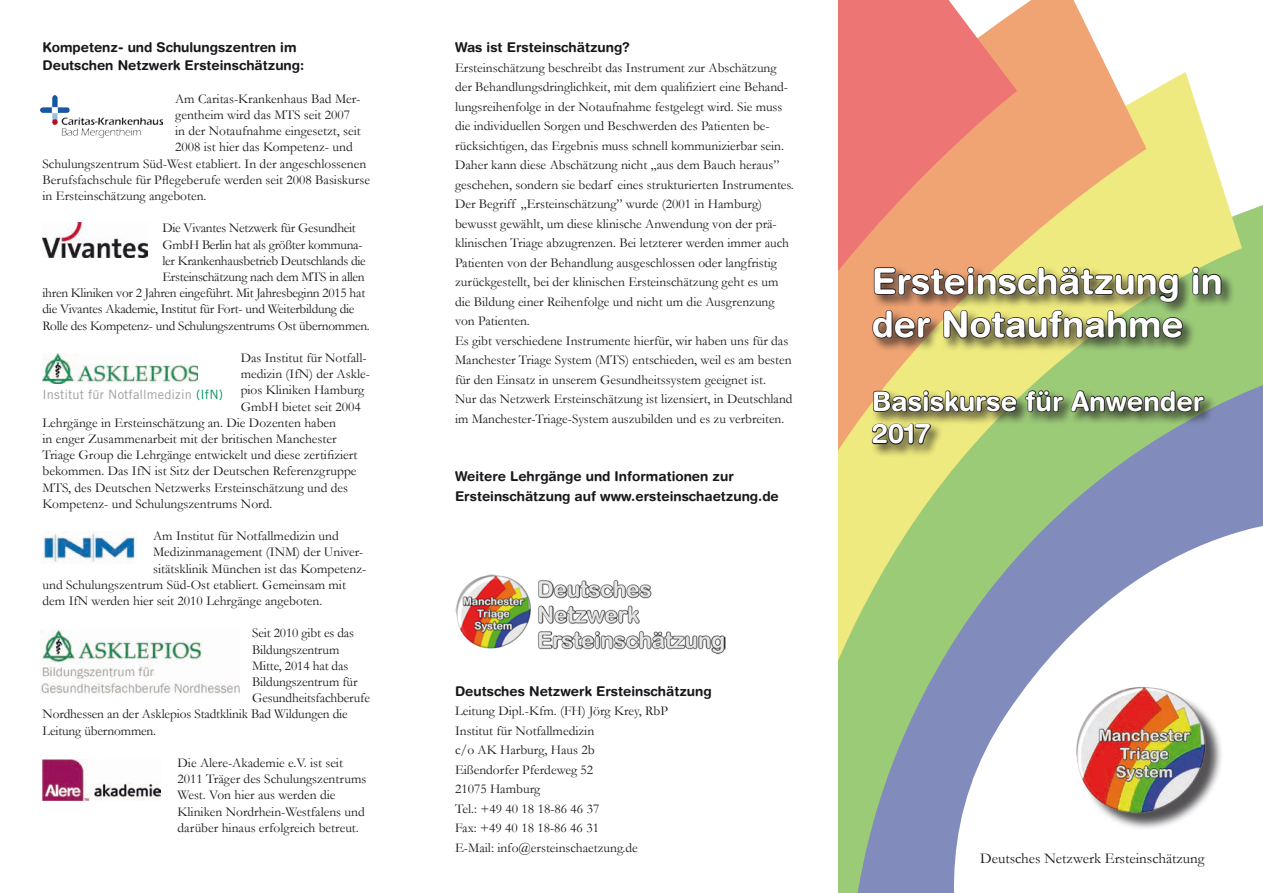
<style>
.page{position:relative;width:1263px;height:893px;background:#fff}
.page>*{position:absolute;margin:0;border:0;box-sizing:border-box;transform-origin:0 0}
.t1{font:700 36px/43.2px "Helvetica Rounded LT";color:#fff}
.t2{font:700 27px/32.4px "Helvetica Rounded LT";color:#fff}
.t3{font:15px "Garamond";color:#1a171c}
.t4{font:13.5px/19.5px "Garamond";color:#1a171c}
.t5{font:13.5px "Garamond";letter-spacing:-.02em;color:#1a171c}
.t6{font:700 13.5px/19.5px "Helvetica Rounded LT";color:#1a171c}
.t7{font:12.9px "Trade Gothic LT Std";letter-spacing:.01em;color:#9d9ea0}
.s1{color:#00925b}
</style>
<div class="page">
<svg style="left:838px;top:0;width:425px;height:893px"></svg>
<div style="left:1079px;top:690px;width:144px;height:141px;background:#1a171c;opacity:.75"></div>
<img style="left:1058px;top:676px;width:160px;height:153px">
<img style="left:455px;top:574px;width:271px;height:81px">
<img style="left:42px;top:531px;width:93px;height:32px">
<img style="left:43px;top:353px;width:155px;height:31px">
<img style="left:43px;top:760px;width:118px;height:40px">
<img style="left:40px;top:95px;width:122px;height:42px">
<img style="left:42px;top:222px;width:105px;height:35px">
<img style="left:40px;top:630px;width:199px;height:64px">
<div style="left:870px;top:265px;width:365px;height:87px;background:#1a171c;opacity:.75"></div>
<svg style="left:873px;top:266px;width:306px;height:37px;background:#907f51"></svg>
<svg style="left:1191px;top:266px;width:31px;height:30px"></svg>
<svg style="left:871px;top:309px;width:61px;height:30px;background:#95684d"></svg>
<svg style="left:942px;top:309px;width:242px;height:31px;background:#818651"></svg>
<div style="left:870px;top:388px;width:347px;height:71px;background:#1a171c;opacity:.75"></div>
<svg style="left:872px;top:389px;width:146px;height:24px;background:#86824e"></svg>
<svg style="left:1024px;top:385px;width:181px;height:37px;background:#6d8a57"></svg>
<svg style="left:871px;top:422px;width:61px;height:24px"></svg>
<p class="t6" style="left:43px;top:38px;width:263px;line-height:18px">Kompetenz- und Schulungszentren im<br>Deutschen Netzwerk Ersteinschätzung:</p>
<p class="t4" style="left:175px;top:88px;width:187px">Am Caritas-Krankenhaus Bad Mer-</p>
<p class="t4" style="left:175px;top:105px;width:177px">gentheim wird das MTS seit 2007</p>
<p class="t4" style="left:175px;top:121px;width:187px">in der Notaufnahme eingesetzt, seit</p>
<p class="t4" style="left:175px;top:137px;width:179px">2008 ist hier das Kompetenz- und</p>
<p class="t4" style="left:43px;top:153px;width:325px">Schulungszentrum Süd-West etabliert. In der angeschlossenen</p>
<p class="t4" style="left:43px;top:169px;width:329px">Berufsfachschule für Pflegeberufe werden seit 2008 Basiskurse</p>
<p class="t4" style="left:43px;top:186px;width:165px">in Ersteinschätzung angeboten.</p>
<p class="t5" style="left:162px;top:219px;width:195px">Die Vivantes Netzwerk für Gesundheit</p>
<p class="t5" style="left:162px;top:235px;width:202px">GmbH Berlin hat als größter kommuna-</p>
<p class="t5" style="left:162px;top:252px;width:205px">ler Krankenhausbetrieb Deutschlands die</p>
<p class="t5" style="left:162px;top:268px;width:204px">Ersteinschätzung nach dem MTS in allen</p>
<p class="t5" style="left:43px;top:284px;width:324px">ihren Kliniken vor 2 Jahren eingeführt. Mit Jahresbeginn 2015 hat</p>
<p class="t5" style="left:43px;top:300px;width:313px">die Vivantes Akademie, Institut für Fort- und Weiterbildung die</p>
<p class="t5" style="left:43px;top:316px;width:329px">Rolle des Kompetenz- und Schulungszentrums Ost übernommen.</p>
<p class="t4" style="left:241px;top:348px;width:127px">Das Institut für Notfall-</p>
<p class="t4" style="left:241px;top:364px;width:131px">medizin (IfN) der Askle-</p>
<p class="t4" style="left:241px;top:380px;width:125px">pios Kliniken Hamburg</p>
<p class="t4" style="left:241px;top:396px;width:122px">GmbH bietet seit 2004</p>
<p class="t4" style="left:43px;top:412px;width:295px">Lehrgänge in Ersteinschätzung an. Die Dozenten haben</p>
<p class="t4" style="left:43px;top:429px;width:296px">in enger Zusammenarbeit mit der britischen Manchester</p>
<p class="t4" style="left:43px;top:445px;width:317px">Triage Group die Lehrgänge entwickelt und diese zertifiziert</p>
<p class="t4" style="left:43px;top:461px;width:316px">bekommen. Das IfN ist Sitz der Deutschen Referenzgruppe</p>
<p class="t4" style="left:43px;top:477px;width:307px">MTS, des Deutschen Netzwerks Ersteinschätzung und des</p>
<p class="t4" style="left:43px;top:493px;width:231px">Kompetenz- und Schulungszentrums Nord.</p>
<p class="t4" style="left:153px;top:526px;width:187px">Am Institut für Notfallmedizin und</p>
<p class="t4" style="left:153px;top:542px;width:212px">Medizinmanagement (INM) der Univer-</p>
<p class="t4" style="left:153px;top:558px;width:215px">sitätsklinik München ist das Kompetenz-</p>
<p class="t4" style="left:43px;top:574px;width:305px">und Schulungszentrum Süd-Ost etabliert. Gemeinsam mit</p>
<p class="t4" style="left:43px;top:591px;width:281px">dem IfN werden hier seit 2010 Lehrgänge angeboten.</p>
<p class="t4" style="left:252px;top:623px;width:103px">Seit 2010 gibt es das</p>
<p class="t4" style="left:252px;top:639px;width:89px">Bildungszentrum</p>
<p class="t4" style="left:252px;top:655px;width:98px">Mitte, 2014 hat das</p>
<p class="t4" style="left:252px;top:672px;width:107px">Bildungszentrum für</p>
<p class="t4" style="left:252px;top:688px;width:119px">Gesundheitsfachberufe</p>
<p class="t4" style="left:43px;top:704px;width:307px">Nordhessen an der Asklepios Stadtklinik Bad Wildungen die</p>
<p class="t4" style="left:43px;top:720px;width:115px">Leitung übernommen.</p>
<p class="t4" style="left:178px;top:754px;width:190px;line-height:16.2px">Die Alere-Akademie e.V. ist seit 2011 Träger des Schulungszentrums West. Von hier aus werden die Kliniken Nordrhein-Westfalens und darüber hinaus erfolgreich betreut.</p>
<p class="t7" style="left:43px;top:387px;width:182px">Institut für Notfallmedizin <span class="s1">(IfN)</span></p>
<p class="t6" style="left:455px;top:38px;width:177px">Was ist Ersteinschätzung?</p>
<p class="t4" style="left:455px;top:58px;width:340px">Ersteinschätzung beschreibt das Instrument zur Abschätzung der Behandlungsdringlichkeit, mit dem qualifiziert eine Behand&shy;lungsreihenfolge in der Notaufnahme festgelegt wird. Sie muss die individuellen Sorgen und Beschwerden des Patienten be&shy;rücksichtigen, das Ergebnis muss schnell kommunizierbar sein.<br>Daher kann diese Abschätzung nicht „aus dem Bauch heraus” geschehen, sondern sie bedarf eines strukturierten Instrumentes.<br>Der Begriff „Ersteinschätzung” wurde (2001 in Hamburg) bewusst gewählt, um diese klinische Anwendung von der prä&shy;klinischen Triage abzugrenzen. Bei letzterer werden immer auch Patienten von der Behandlung ausgeschlossen oder langfristig zurückgestellt, bei der klinischen Ersteinschätzung geht es um die Bildung einer Reihenfolge und nicht um die Ausgrenzung von Patienten.<br>Es gibt verschiedene Instrumente hierfür, wir haben uns für das Manchester Triage System (MTS) entschieden, weil es am besten für den Einsatz in unserem Gesundheitssystem geeignet ist.<br>Nur das Netzwerk Ersteinschätzung ist lizensiert, in Deutschland im Manchester-Triage-System auszubilden und es zu verbreiten.</p>
<p class="t6" style="left:455px;top:467px;width:325px">Weitere Lehrgänge und Informationen zur<br>Ersteinschätzung auf www.ersteinschaetzung.de</p>
<p class="t6" style="left:455px;top:681px;width:258px">Deutsches Netzwerk Ersteinschätzung</p>
<p class="t4" style="left:455px;top:701px;width:214px">Leitung Dipl.-Kfm. (FH) Jörg Krey, RbP<br>Institut für Notfallmedizin<br>c/o AK Harburg, Haus 2b<br>Eißendorfer Pferdeweg 52<br>21075 Hamburg<br>Tel.: +49 40 18 18-86 46 37<br>Fax: +49 40 18 18-86 46 31<br>E-Mail: info@ersteinschaetzung.de</p>
<h1 class="t1" style="left:872px;top:259px;width:352px">Ersteinschätzung in der Notaufnahme</h1>
<h2 class="t2" style="left:872px;top:385px;width:334px">Basiskurse für Anwender<br>2017</h2>
<p class="t3" style="left:980px;top:848px;width:226px">Deutsches Netzwerk Ersteinschätzung</p>
</div>
